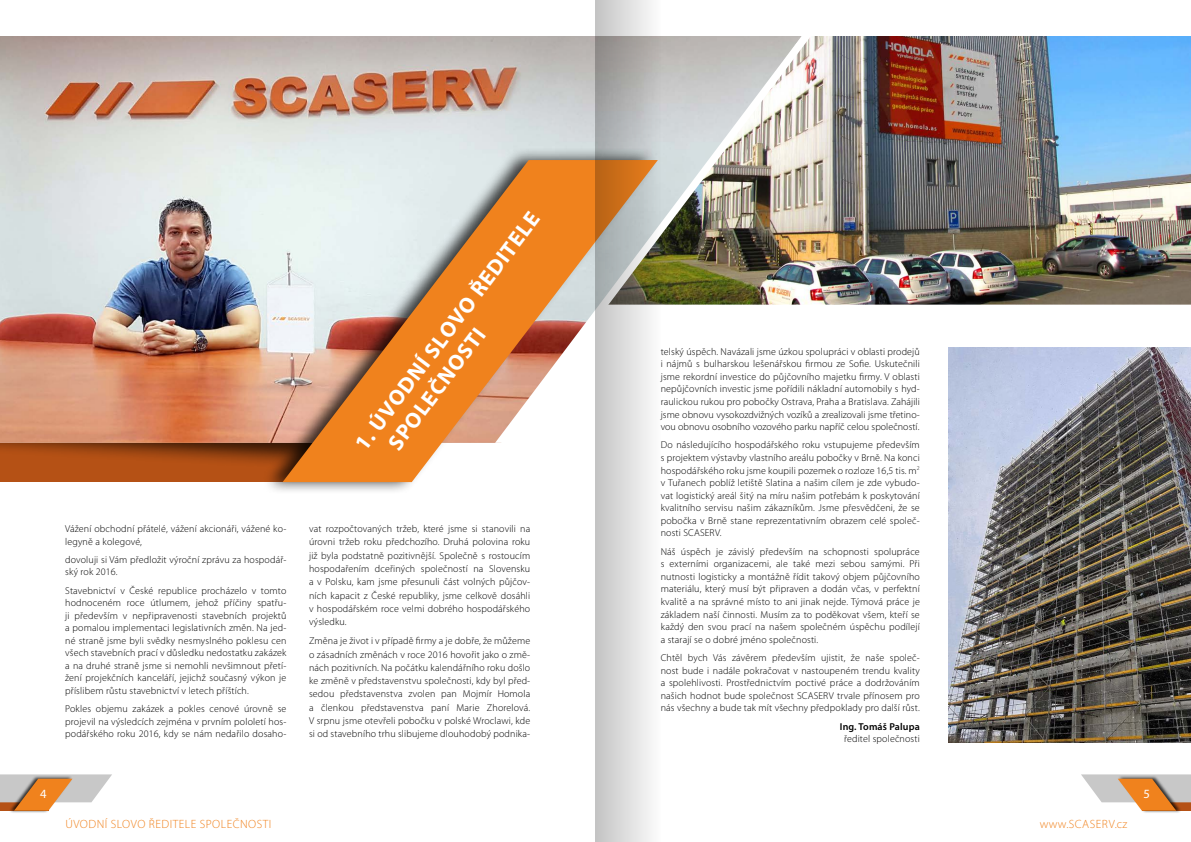
<style>
.page{position:relative;width:1191px;height:842px;background:#fff}
.page>*{position:absolute;margin:0;border:0;box-sizing:border-box;transform-origin:0 0}
.t1{font:700 22px/26.4px "Myriad Pro";color:#fff}
.t2{font:12.6px "Myriad Pro";color:#fff}
.t3{font:300 12px "Myriad Pro";letter-spacing:.04em;color:#f0821d}
.t4{font:300 10px/12.6px "Myriad Pro";letter-spacing:.015em;color:#000;text-align:justify}
.t5{font:600 10px "Myriad Pro";letter-spacing:.015em;color:#000}
</style>
<div class="page">
<div style="left:0;top:305px;width:412px;height:177px;background:#b55115"></div>
<div style="left:0;top:347px;width:418px;height:128px;background:#000;opacity:.75"></div>
<div style="left:8px;top:775px;width:64px;height:39px;background:#000;opacity:.75"></div>
<svg style="left:0;top:774px;width:112px;height:37px"></svg>
<div style="left:1117px;top:775px;width:64px;height:39px;background:#000;opacity:.75"></div>
<svg style="left:1081px;top:774px;width:110px;height:37px"></svg>
<img style="left:0;top:36px;width:495px;height:407px">
<div style="left:262px;top:148px;width:396px;height:347px;background:#000;opacity:.75"></div>
<svg style="left:282px;top:160px;width:313px;height:322px;background:#e2b792"></svg>
<img style="left:948px;top:347px;width:243px;height:395px">
<img style="left:811px;top:36px;width:380px;height:269px">
<img style="left:495px;top:36px;width:316px;height:407px">
<svg style="left:595px;top:0;width:66px;height:842px"></svg>
<h1 class="t1" style="left:360px;top:423px;width:273px;text-indent:-20px;rotate:-53deg">1. ÚVODNÍ SLOVO ŘEDITELE<br>SPOLEČNOSTI</h1>
<p class="t4" style="left:65px;top:523px;width:223px">Vážení obchodní přátelé, vážení akcionáři, vážené ko&shy;legyně a kolegové,</p>
<p class="t4" style="left:65px;top:553px;width:223px">dovoluji si Vám předložit výroční zprávu za hospodář&shy;ský rok 2016.</p>
<p class="t4" style="left:65px;top:584px;width:223px">Stavebnictví v České republice procházelo v tomto hodnoceném roce útlumem, jehož příčiny spatřu&shy;ji především v nepřipravenosti stavebních projektů a pomalou implementaci legislativních změn. Na jed&shy;né straně jsme byli svědky nesmyslného poklesu cen všech stavebních prací v důsledku nedostatku zakázek a na druhé straně jsme si nemohli nevšimnout přetí&shy;žení projekčních kanceláří, jejichž současný výkon je příslibem růstu stavebnictví v letech příštích.</p>
<p class="t4" style="left:65px;top:703px;width:223px">Pokles objemu zakázek a pokles cenové úrovně se projevil na výsledcích zejména v prvním pololetí hos&shy;podářského roku 2016, kdy se nám nedařilo dosaho-</p>
<p class="t4" style="left:309px;top:522px;width:223px;line-height:13.3px">vat rozpočtovaných tržeb, které jsme si stanovili na úrovni tržeb roku předchozího. Druhá polovina roku již byla podstatně pozitivnější. Společně s rostoucím hospodařením dceřiných společností na Slovensku a v Polsku, kam jsme přesunuli část volných půjčov&shy;ních kapacit z České republiky, jsme celkově dosáhli v hospodářském roce velmi dobrého hospodářského výsledku.</p>
<p class="t4" style="left:309px;top:634px;width:223px;line-height:13.3px">Změna je život i v případě firmy a je dobře, že můžeme o zásadních změnách v roce 2016 hovořit jako o změ&shy;nách pozitivních. Na počátku kalendářního roku došlo ke změně v představenstvu společnosti, kdy byl před&shy;sedou představenstva zvolen pan Mojmír Homola a členkou představenstva paní Marie Zhorelová.<br>V srpnu jsme otevřeli pobočku v polské Wroclawi, kde si od stavebního trhu slibujeme dlouhodobý podnika-</p>
<p class="t4" style="left:660px;top:345px;width:261px">telský úspěch. Navázali jsme úzkou spolupráci v oblasti prodejů i nájmů s bulharskou lešenářskou firmou ze Sofie. Uskutečnili jsme rekordní investice do půjčovního majetku firmy. V oblasti nepůjčovních investic jsme pořídili nákladní automobily s hyd&shy;raulickou rukou pro pobočky Ostrava, Praha a Bratislava. Zahájili jsme obnovu vysokozdvižných vozíků a zrealizovali jsme třetino&shy;vou obnovu osobního vozového parku napříč celou společností.</p>
<p class="t4" style="left:660px;top:439px;width:261px">Do následujícího hospodářského roku vstupujeme především s projektem výstavby vlastního areálu pobočky v Brně. Na konci hospodářského roku jsme koupili pozemek o rozloze 16,5 tis. m<sup>2 </sup>v Tuřanech poblíž letiště Slatina a našim cílem je zde vybudo&shy;vat logistický areál šitý na míru našim potřebám k poskytování kvalitního servisu našim zákazníkům. Jsme přesvědčeni, že se pobočka v Brně stane reprezentativním obrazem celé společ&shy;nosti SCASERV.</p>
<p class="t4" style="left:660px;top:545px;width:261px">Náš úspěch je závislý především na schopnosti spolupráce s externími organizacemi, ale také mezi sebou samými. Při nutnosti logisticky a montážně řídit takový objem půjčovního materiálu, který musí být připraven a dodán včas, v perfektní kvalitě a na správné místo to ani jinak nejde. Týmová práce je základem naší činnosti. Musím za to poděkovat všem, kteří se každý den svou prací na našem společném úspěchu podílejí a starají se o dobré jméno společnosti.</p>
<p class="t4" style="left:660px;top:651px;width:261px">Chtěl bych Vás závěrem především ujistit, že naše společ&shy;nost bude i nadále pokračovat v nastoupeném trendu kvality a spolehlivosti. Prostřednictvím poctivé práce a dodržováním našich hodnot bude společnost SCASERV trvale přínosem pro nás všechny a bude tak mít všechny předpoklady pro další růst.</p>
<p class="t5" style="left:840px;top:720px;width:81px">Ing. Tomáš Palupa</p>
<p class="t4" style="left:844px;top:733px;width:77px">ředitel společnosti</p>
<p class="t2" style="left:40px;top:786px;width:8px">4</p>
<p class="t2" style="left:1143px;top:786px;width:8px">5</p>
<p class="t3" style="left:65px;top:817px;width:207px">ÚVODNÍ SLOVO ŘEDITELE SPOLEČNOSTI</p>
<p class="t3" style="left:1040px;top:817px;width:89px">www.SCASERV.cz</p>
</div>
